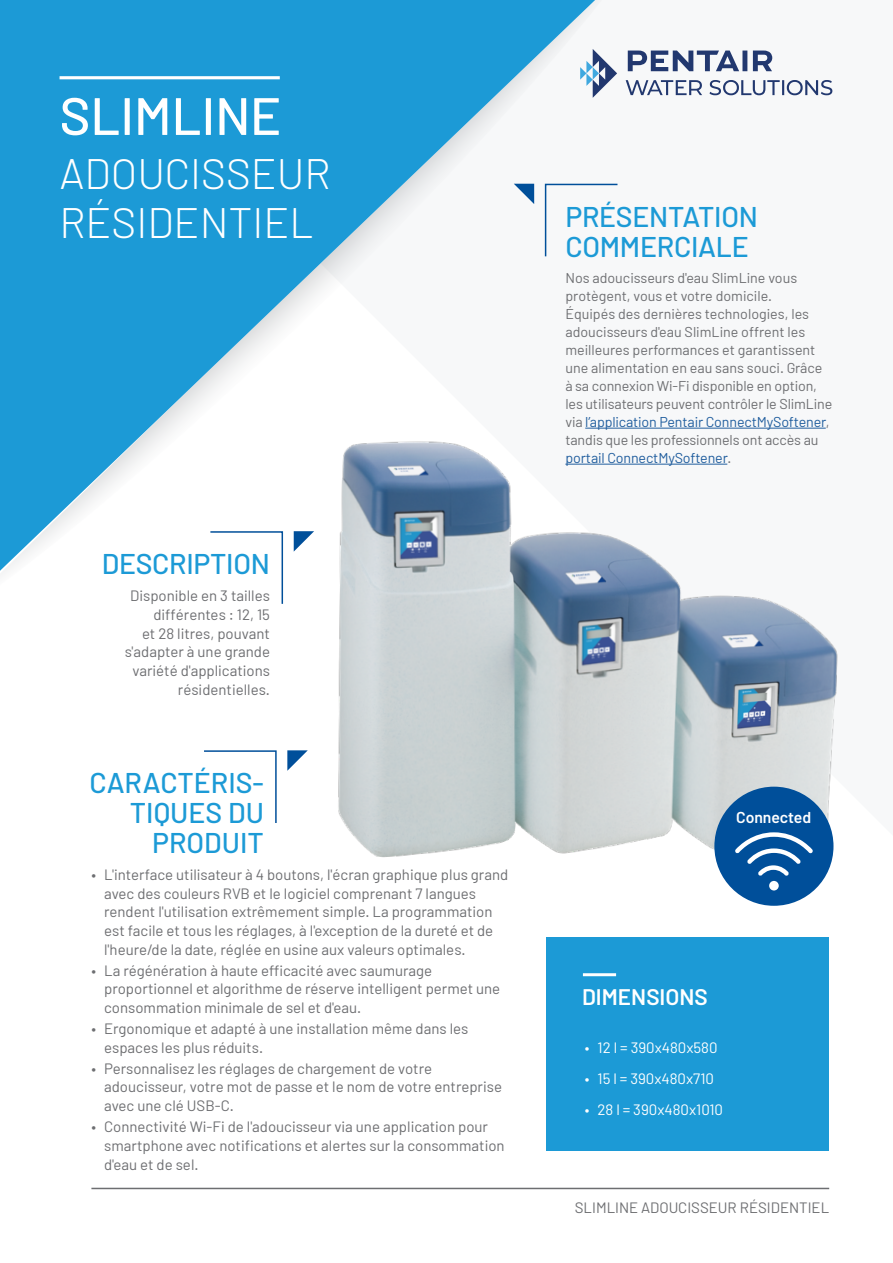
<style>
.page{position:relative;width:893px;height:1263px;background:#fff}
.page>*{position:absolute;margin:0;border:0;box-sizing:border-box;transform-origin:0 0}
.t1{font:500 52.5px "Barlow";color:#fff}
.t2{font:300 42.6px/48.9px "Barlow";color:#fff}
.t3{font:500 28.5px/30px "Barlow";letter-spacing:-.01em;color:#1c9ad6;text-align:right}
.t4{font:600 22.5px "Barlow";color:#fff}
.t5{font:600 15.75px "Barlow";letter-spacing:-.005em;color:#fff}
.t6{font:15px/18.8px "Barlow";color:#6d6e71}
.t7{font:15px "Barlow";color:#fff}
.t8{font:14.25px/18px "Barlow";letter-spacing:-.01em;color:#6d6e71}
.s1{color:#215e9e}
</style>
<div class="page">
<svg style="left:0;top:0;width:595px;height:571px;fill:#1c9ad6"></svg>
<img style="left:321px;top:413px;width:517px;height:462px">
<hr style="left:91px;top:1188px;width:738px;height:1px;background:#6d6e71">
<hr style="left:60px;top:76px;width:220px;height:3px;background:#fff">
<div style="left:546px;top:938px;width:282px;height:213px;background:#1c9ad6"></div>
<hr style="left:583px;top:973px;width:33px;height:3px;background:#fff">
<div style="left:714px;top:787px;width:119px;height:119px;background:#004f9a;border-radius:50%"></div>
<svg style="left:735px;top:832px;width:78px;height:44px"></svg>
<div style="left:769px;top:881px;width:10px;height:9px;background:#fff;border-radius:50%"></div>
<svg style="left:580px;top:49px;width:252px;height:49px"></svg>
<svg style="left:294px;top:531px;width:20px;height:21px"></svg>
<svg style="left:209px;top:530px;width:75px;height:74px"></svg>
<svg style="left:287px;top:750px;width:21px;height:21px"></svg>
<svg style="left:204px;top:750px;width:73px;height:73px"></svg>
<hr style="left:585px;top:428px;width:241px;height:1px;background:#215e9e">
<hr style="left:565px;top:464px;width:162px;height:1px;background:#215e9e">
<svg style="left:544px;top:183px;width:74px;height:75px"></svg>
<svg style="left:514px;top:184px;width:20px;height:20px"></svg>
<h1 class="t1" style="left:60px;top:78px;width:223px">SLIMLINE</h1>
<h2 class="t2" style="left:60px;top:146px;width:273px">ADOUCISSEUR<br>RÉSIDENTIEL</h2>
<h3 class="t3" style="left:102px;top:546px;width:170px">DESCRIPTION</h3>
<p class="t6" style="left:125px;top:586px;width:147px;text-align:right">Disponible en 3 tailles différentes : 12, 15<br>et 28 litres, pouvant s'adapter à une grande variété d'applications résidentielles.</p>
<h3 class="t3" style="left:90px;top:765px;width:176px">CARACTÉRIS-<br>TIQUES DU<br>PRODUIT</h3>
<p class="t6" style="left:104px;top:865px;width:406px;text-indent:-13px">• L'interface utilisateur à 4 boutons, l'écran graphique plus grand avec des couleurs RVB et le logiciel comprenant 7 langues rendent l'utilisation extrêmement simple. La programmation est facile et tous les réglages, à l'exception de la dureté et de l'heure/de la date, réglée en usine aux valeurs optimales.</p>
<p class="t6" style="left:104px;top:960px;width:398px;text-indent:-13px">• La régénération à haute efficacité avec saumurage proportionnel et algorithme de réserve intelligent permet une consommation minimale de sel et d'eau.</p>
<p class="t6" style="left:104px;top:1019px;width:366px;text-indent:-13px">• Ergonomique et adapté à une installation même dans les espaces les plus réduits.</p>
<p class="t6" style="left:104px;top:1058px;width:399px;text-indent:-13px">• Personnalisez les réglages de chargement de votre adoucisseur, votre mot de passe et le nom de votre entreprise avec une clé USB-C.</p>
<p class="t6" style="left:104px;top:1117px;width:402px;text-indent:-13px">• Connectivité Wi-Fi de l'adoucisseur via une application pour smartphone avec notifications et alertes sur la consommation d'eau et de sel.</p>
<h3 class="t3" style="left:565px;top:199px;width:194px;text-align:left">PRÉSENTATION<br>COMMERCIALE</h3>
<p class="t8" style="left:565px;top:269px;width:268px">Nos adoucisseurs d'eau SlimLine vous protègent, vous et votre domicile.<br>Équipés des dernières technologies, les adoucisseurs d'eau SlimLine offrent les meilleures performances et garantissent une alimentation en eau sans souci. Grâce à sa connexion Wi-Fi disponible en option, les utilisateurs peuvent contrôler le SlimLine via <span class="s1">l’application Pentair ConnectMySoftener</span>, tandis que les professionnels ont accès au <span class="s1">portail ConnectMySoftener</span>.</p>
<p class="t5" style="left:736px;top:806px;width:76px">Connected</p>
<h3 class="t4" style="left:582px;top:981px;width:127px">DIMENSIONS</h3>
<p class="t7" style="left:585px;top:1039px;width:134px">• 12 l = 390x480x580</p>
<p class="t7" style="left:585px;top:1070px;width:131px">• 15 l = 390x480x710</p>
<p class="t7" style="left:585px;top:1101px;width:140px">• 28 l = 390x480x1010</p>
<p class="t6" style="left:575px;top:1197px;width:256px">SLIMLINE ADOUCISSEUR RÉSIDENTIEL</p>
</div>
